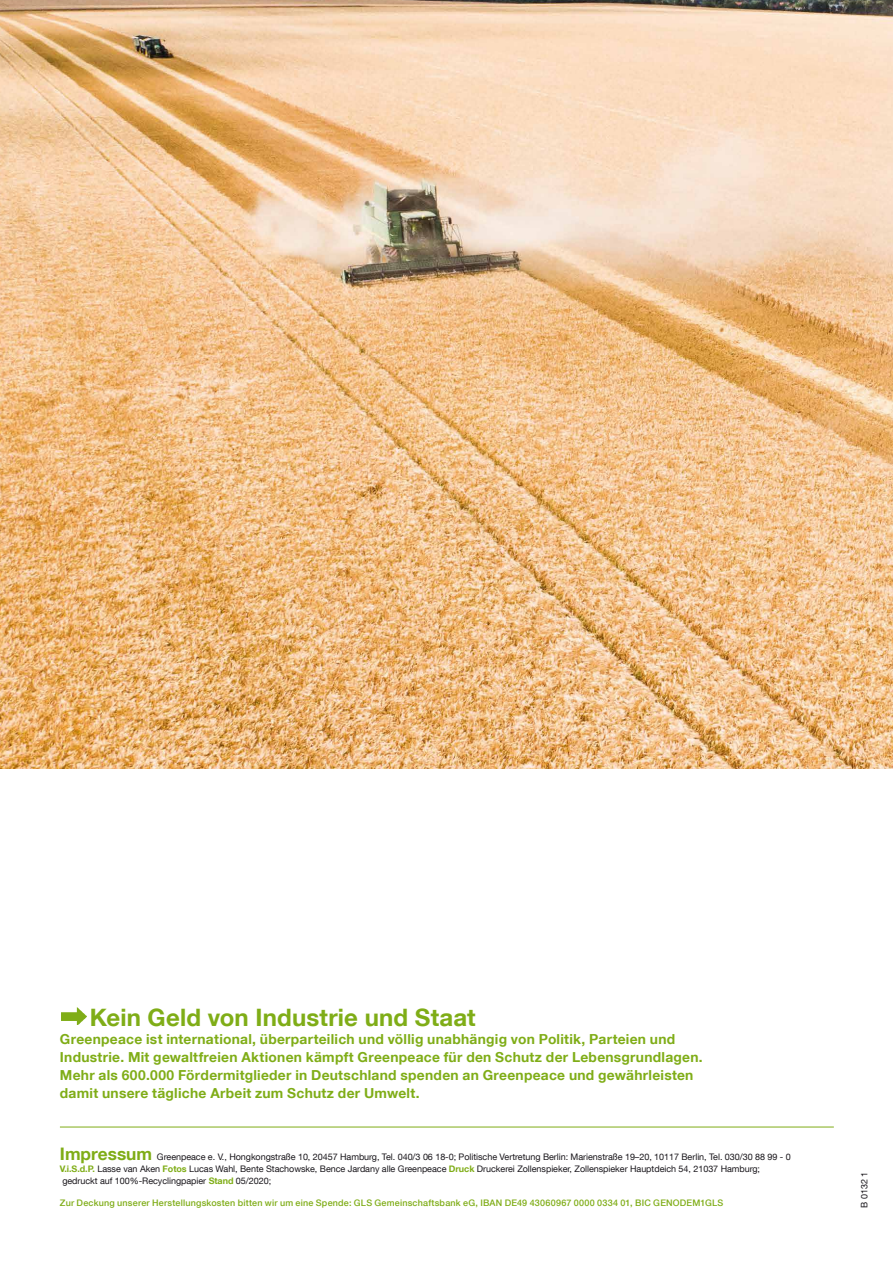
<style>
.page{position:relative;width:893px;height:1263px;background:#fff}
.page>*{position:absolute;margin:0;border:0;box-sizing:border-box;transform-origin:0 0}
.t1{font:700 24px "Helvetica Neue LT Com";letter-spacing:.005em;color:#7fad17}
.t2{font:700 13.8px/18px "Helvetica Neue LT Com";letter-spacing:.02em;color:#7fad17}
.t3{font:9px/12px "Helvetica Neue LT Com";letter-spacing:-.005em;color:#1a171c}
.t4{font:500 9px "Helvetica Neue LT Com";letter-spacing:.02em;color:#7fad17}
.s1{font-weight:700;font-size:17.25px;color:#7fad17}
.s2{font-weight:700;color:#7fad17}
</style>
<div class="page">
<img style="left:0;top:0;width:893px;height:768px">
<img style="left:61px;top:1007px;width:26px;height:17px">
<hr style="left:60px;top:1127px;width:774px;height:1px;background:#7fad17">
<h1 class="t1" style="left:90px;top:1002px;width:388px">Kein Geld von Industrie und Staat</h1>
<p class="t2" style="left:60px;top:1030px;width:644px">Greenpeace ist international, überparteilich und völlig unabhängig von Politik, Parteien und Industrie. Mit gewaltfreien Aktionen kämpft Greenpeace für den Schutz der Lebensgrundlagen.<br>Mehr als 600.000 Fördermitglieder in Deutschland spenden an Greenpeace und gewährleisten damit unsere tägliche Arbeit zum Schutz der Umwelt.</p>
<p class="t3" style="left:60px;top:1150px;width:732px"><span class="s1">Impressum</span> Greenpeace e. V., Hongkongstraße 10, 20457 Hamburg, Tel. 040/3 06 18-0; Politische Vertretung Berlin: Marienstraße 19–20, 10117 Berlin, Tel. 030/30 88 99 - 0<br><span class="s2">V.i.S.d.P.</span> Lasse van Aken <span class="s2">Fotos</span> Lucas Wahl, Bente Stachowske, Bence Jardany alle Greenpeace <span class="s2">Druck</span> Druckerei Zollenspieker, Zollenspieker Hauptdeich 54, 21037 Hamburg; gedruckt auf 100%-Recyclingpapier <span class="s2">Stand</span> 05/2020;</p>
<p class="t4" style="left:60px;top:1197px;width:665px">Zur Deckung unserer Herstellungskosten bitten wir um eine Spende: GLS Gemeinschaftsbank eG, IBAN DE49 43060967 0000 0334 01, BIC GENODEM1GLS</p>
<p class="t3" style="left:858px;top:1208px;width:37px;rotate:-90deg">B 0132 1</p>
</div>
